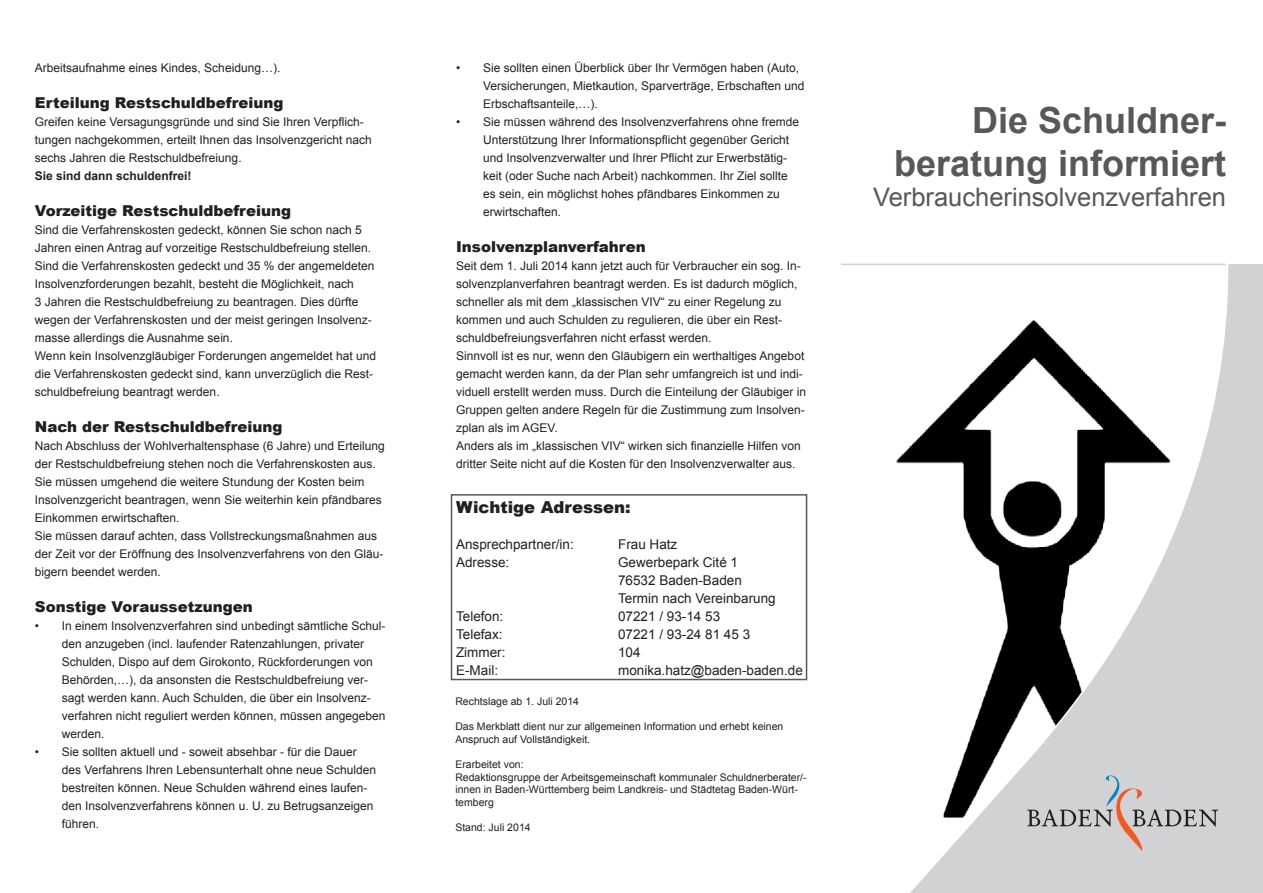
<style>
.page{position:relative;width:1263px;height:893px;background:#fff}
.page>*{position:absolute;margin:0;border:0;box-sizing:border-box;transform-origin:0 0}
.t1{font:700 36px "Arial";color:#57585a}
.t2{font:25.5px "Arial";color:#57585a}
.t3{font:900 16.5px "Arial";color:#231f20}
.t4{font:900 15px "Arial";color:#231f20}
.t5{font:13.5px "Arial";color:#231f20}
.t6{font:12px/18px "Arial";color:#231f20}
.t7{font:700 12px "Arial";color:#231f20}
.t8{font:10.5px/12.6px "Arial";color:#231f20}
</style>
<div class="page">
<div style="left:825px;top:0;width:438px;height:893px;background:#d1d2d4"></div>
<svg style="left:841px;top:264px;width:388px;height:629px"></svg>
<svg style="left:1027px;top:775px;width:191px;height:76px"></svg>
<div style="left:825px;top:0;width:438px;height:264px;background:#fff"></div>
<div style="left:420px;top:1px;width:421px;height:892px;background:#fff"></div>
<div style="left:451px;top:494px;width:356px;height:186px;border:2px solid #57585a"></div>
<hr style="left:841px;top:264px;width:385px;height:1px;background:#d1d2d4">
<p class="t6" style="left:35px;top:59px;width:247px">Arbeitsaufnahme eines Kindes, Scheidung…).</p>
<p class="t4" style="left:35px;top:92px;width:250px">Erteilung Restschuldbefreiung</p>
<p class="t6" style="left:35px;top:113px;width:338px">Greifen keine Versagungsgründe und sind Sie Ihren Verpflich&shy;tungen nachgekommen, erteilt Ihnen das Insolvenzgericht nach sechs Jahren die Restschuldbefreiung.</p>
<p class="t7" style="left:35px;top:168px;width:158px">Sie sind dann schuldenfrei!</p>
<p class="t4" style="left:35px;top:200px;width:258px">Vorzeitige Restschuldbefreiung</p>
<p class="t6" style="left:35px;top:221px;width:338px">Sind die Verfahrenskosten gedeckt, können Sie schon nach 5<br>Jahren einen Antrag auf vorzeitige Restschuldbefreiung stellen.</p>
<p class="t6" style="left:35px;top:257px;width:341px">Sind die Verfahrenskosten gedeckt und 35 % der angemeldeten Insolvenzforderungen bezahlt, besteht die Möglichkeit, nach<br>3 Jahren die Restschuldbefreiung zu beantragen. Dies dürfte wegen der Verfahrenskosten und der meist geringen Insolvenz&shy;masse allerdings die Ausnahme sein.</p>
<p class="t6" style="left:35px;top:347px;width:343px">Wenn kein Insolvenzgläubiger Forderungen angemeldet hat und die Verfahrenskosten gedeckt sind, kann unverzüglich die Rest&shy;schuldbefreiung beantragt werden.</p>
<p class="t4" style="left:35px;top:416px;width:249px">Nach der Restschuldbefreiung</p>
<p class="t6" style="left:35px;top:437px;width:351px">Nach Abschluss der Wohlverhaltensphase (6 Jahre) und Erteilung der Restschuldbefreiung stehen noch die Verfahrenskosten aus.</p>
<p class="t6" style="left:35px;top:473px;width:348px">Sie müssen umgehend die weitere Stundung der Kosten beim<br>Insolvenzgericht beantragen, wenn Sie weiterhin kein pfändbares<br>Einkommen erwirtschaften.</p>
<p class="t6" style="left:35px;top:527px;width:350px">Sie müssen darauf achten, dass Vollstreckungsmaßnahmen aus der Zeit vor der Eröffnung des Insolvenzverfahrens von den Gläu&shy;bigern beendet werden.</p>
<p class="t4" style="left:35px;top:596px;width:219px">Sonstige Voraussetzungen</p>
<p class="t6" style="left:62px;top:617px;width:325px;text-indent:-27px">• In einem Insolvenzverfahren sind unbedingt sämtliche Schul&shy;den anzugeben (incl. laufender Ratenzahlungen, privater Schulden, Dispo auf dem Girokonto, Rückforderungen von Behörden,…), da ansonsten die Restschuldbefreiung ver&shy;sagt werden kann. Auch Schulden, die über ein Insolvenz&shy;verfahren nicht reguliert werden können, müssen angegeben werden.</p>
<p class="t6" style="left:62px;top:743px;width:316px;text-indent:-27px">• Sie sollten aktuell und - soweit absehbar - für die Dauer des Verfahrens Ihren Lebensunterhalt ohne neue Schulden bestreiten können. Neue Schulden während eines laufen&shy;den Insolvenzverfahrens können u. U. zu Betrugsanzeigen führen.</p>
<p class="t6" style="left:483px;top:59px;width:323px;text-indent:-27px">• Sie sollten einen Überblick über Ihr Vermögen haben (Auto,<br>Versicherungen, Mietkaution, Sparverträge, Erbschaften und<br>Erbschaftsanteile,…).</p>
<p class="t6" style="left:483px;top:113px;width:318px;text-indent:-27px">• Sie müssen während des Insolvenzverfahrens ohne fremde Unterstützung Ihrer Informationspflicht gegenüber Gericht und Insolvenzverwalter und Ihrer Pflicht zur Erwerbstätig&shy;keit (oder Suche nach Arbeit) nachkommen. Ihr Ziel sollte es sein, ein möglichst hohes pfändbares Einkommen zu erwirtschaften.</p>
<p class="t4" style="left:456px;top:236px;width:191px">Insolvenzplanverfahren</p>
<p class="t6" style="left:456px;top:257px;width:346px">Seit dem 1. Juli 2014 kann jetzt auch für Verbraucher ein sog. In&shy;solvenzplanverfahren beantragt werden. Es ist dadurch möglich, schneller als mit dem „klassischen VIV“ zu einer Regelung zu kommen und auch Schulden zu regulieren, die über ein Rest&shy;schuldbefreiungsverfahren nicht erfasst werden.</p>
<p class="t6" style="left:456px;top:347px;width:352px">Sinnvoll ist es nur, wenn den Gläubigern ein werthaltiges Angebot gemacht werden kann, da der Plan sehr umfangreich ist und indi&shy;viduell erstellt werden muss. Durch die Einteilung der Gläubiger in Gruppen gelten andere Regeln für die Zustimmung zum Insolven&shy;zplan als im AGEV.</p>
<p class="t6" style="left:456px;top:437px;width:346px">Anders als im „klassischen VIV“ wirken sich finanzielle Hilfen von dritter Seite nicht auf die Kosten für den Insolvenzverwalter aus.</p>
<p class="t3" style="left:456px;top:495px;width:176px">Wichtige Adressen:</p>
<p class="t5" style="left:456px;top:535px;width:119px">Ansprechpartner/in:</p>
<p class="t5" style="left:618px;top:535px;width:61px">Frau Hatz</p>
<p class="t5" style="left:456px;top:553px;width:55px">Adresse:</p>
<p class="t5" style="left:618px;top:553px;width:122px">Gewerbepark Cité 1</p>
<p class="t5" style="left:618px;top:571px;width:125px">76532 Baden-Baden</p>
<p class="t5" style="left:618px;top:589px;width:159px">Termin nach Vereinbarung</p>
<p class="t5" style="left:456px;top:607px;width:49px">Telefon:</p>
<p class="t5" style="left:618px;top:607px;width:104px">07221 / 93-14 53</p>
<p class="t5" style="left:456px;top:625px;width:48px">Telefax:</p>
<p class="t5" style="left:618px;top:625px;width:134px">07221 / 93-24 81 45 3</p>
<p class="t5" style="left:456px;top:643px;width:51px">Zimmer:</p>
<p class="t5" style="left:618px;top:643px;width:24px">104</p>
<p class="t5" style="left:456px;top:661px;width:43px">E-Mail:</p>
<p class="t5" style="left:618px;top:661px;width:186px">monika.hatz@baden-baden.de</p>
<p class="t8" style="left:455px;top:695px;width:125px">Rechtslage ab 1. Juli 2014</p>
<p class="t8" style="left:455px;top:720px;width:329px">Das Merkblatt dient nur zur allgemeinen Information und erhebt keinen<br>Anspruch auf Vollständigkeit.</p>
<p class="t8" style="left:455px;top:758px;width:353px">Erarbeitet von:<br>Redaktionsgruppe der Arbeitsgemeinschaft kommunaler Schuldnerberater/- innen in Baden-Württemberg beim Landkreis- und Städtetag Baden-Würt&shy;temberg</p>
<p class="t8" style="left:455px;top:821px;width:77px">Stand: Juli 2014</p>
<p class="t1" style="left:972px;top:96px;width:256px">Die Schuldner-</p>
<p class="t1" style="left:894px;top:139px;width:334px">beratung informiert</p>
<p class="t2" style="left:873px;top:181px;width:354px">Verbraucherinsolvenzverfahren</p>
</div>
